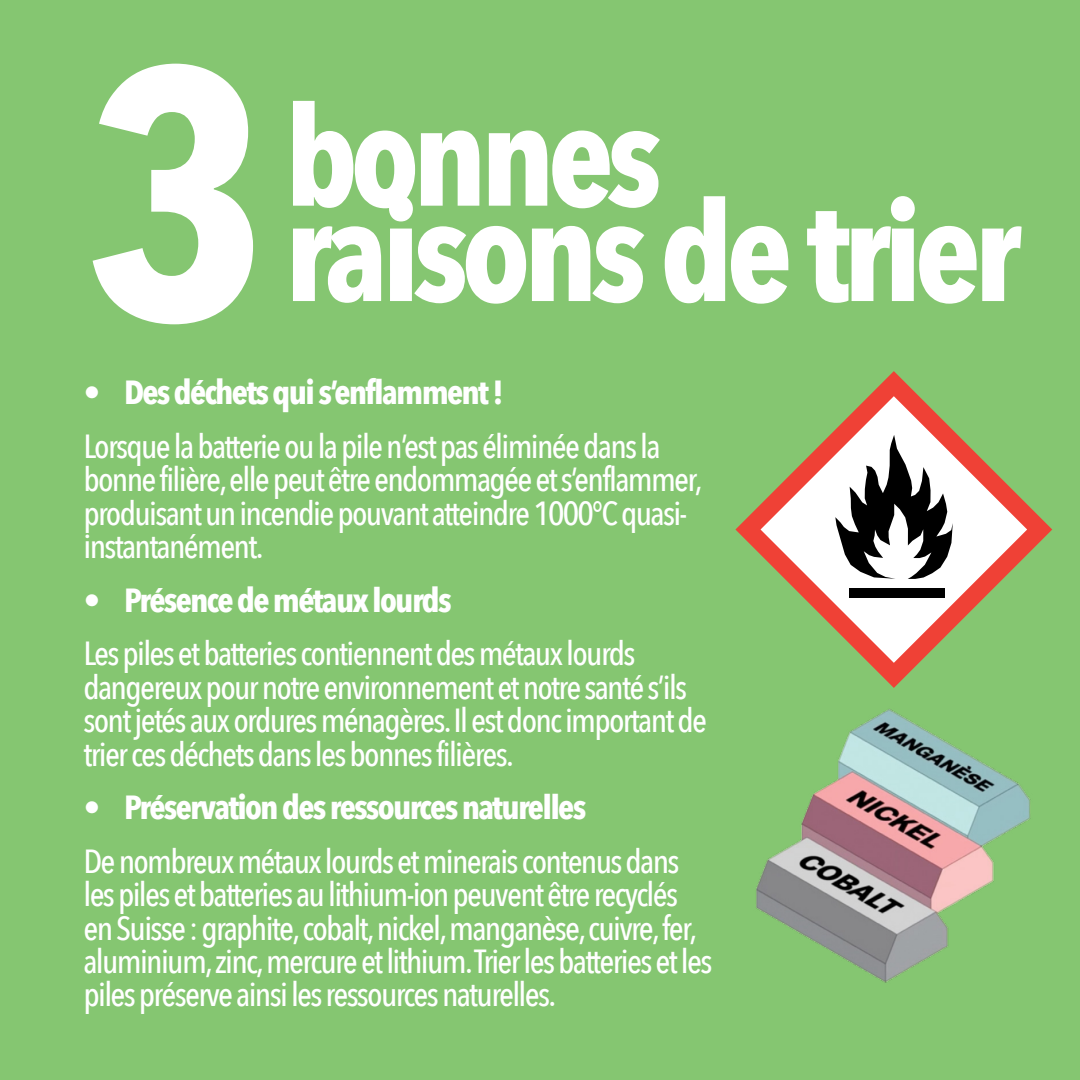
<style>
.page{position:relative;width:1080px;height:1080px;background:#85c671}
.page>*{position:absolute;margin:0;border:0;box-sizing:border-box;transform-origin:0 0}
.t1{font:700 353.3px "Avenir Next Condensed";color:#fff}
.t2{font:700 138.6px "Avenir Next Condensed";letter-spacing:-.05em;color:#fff}
.t3{font:500 33.4px/33.4px "Avenir Next Condensed";letter-spacing:-.05em;color:#fff}
.t4{font:700 33.4px "Avenir Next Condensed";letter-spacing:-.05em;color:#fff}
</style>
<div class="page">
<svg style="left:735px;top:371px;width:317px;height:266px"></svg>
<img style="left:756px;top:637px;width:275px;height:346px">
<h1 class="t1" style="left:83px;top:-34px;width:187px">3</h1>
<h2 class="t2" style="left:284px;top:67px;width:379px">bonnes</h2>
<h2 class="t2" style="left:284px;top:162px;width:738px">raisons de trier</h2>
<p class="t4" style="left:83px;top:371px;width:422px">• Des déchets qui s’enflamment !</p>
<p class="t3" style="left:83px;top:431px;width:621px">Lorsque la batterie ou la pile n’est pas éliminée dans la bonne filière,elle peut être endommagée et s’enflammer, produisant un incendie pouvant atteindre 1000°C quasi&shy;instantanément.</p>
<p class="t4" style="left:83px;top:578px;width:370px">• Présence de métaux lourds</p>
<p class="t3" style="left:83px;top:638px;width:625px">Les piles et batteries contiennent des métaux lourds dangereux pour notre environnement et notre santé s’ils sont jetés aux ordures ménagères.Il est donc important de trier ces déchets dans les bonnes filières.</p>
<p class="t4" style="left:83px;top:786px;width:504px">• Préservation des ressources naturelles</p>
<p class="t3" style="left:83px;top:845px;width:630px">De nombreux métaux lourds et minerais contenus dans les piles et batteries au lithium-ion peuvent être recyclés en Suisse : graphite, cobalt,nickel,manganèse,cuivre, fer, aluminium, zinc,mercure et lithium.Trier les batteries et les piles préserve ainsi les ressources naturelles.</p>
</div>
